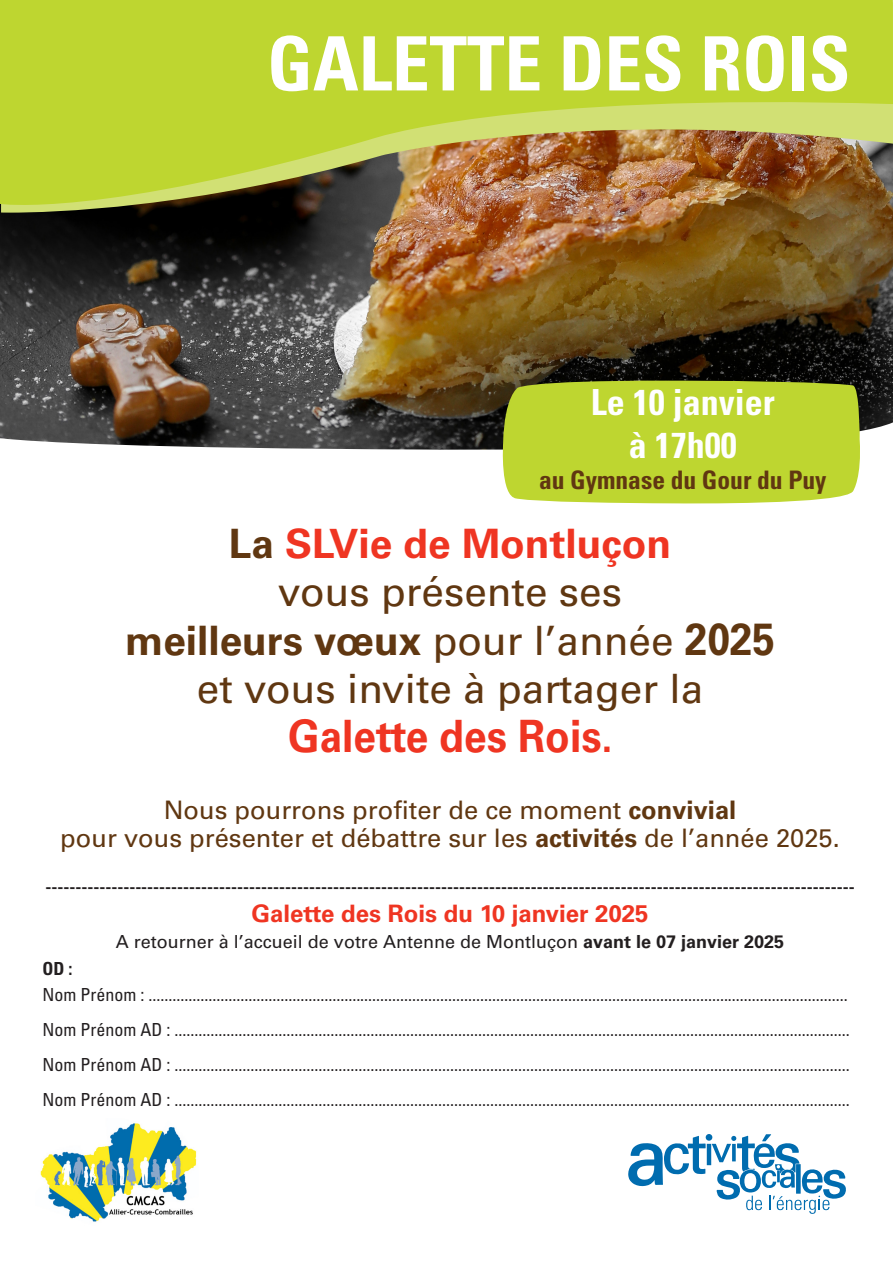
<style>
.page{position:relative;width:893px;height:1263px;background:#fff}
.page>*{position:absolute;margin:0;border:0;box-sizing:border-box;transform-origin:0 0}
.t1{font:700 condensed 75px "Univers LT Std";color:#fff}
.t2{font:700 44.55px "Univers LT Std";color:#ef3522;scale:.91 1}
.t3{font:40.5px/48.6px "Univers LT Std";color:#603711;text-align:center}
.t4{font:700 condensed 36px/43.2px "Univers LT Std";color:#fff;text-align:center}
.t5{font:25.5px/28.5px "Univers LT Std";color:#603711;text-align:center}
.t6{font:700 condensed 25.5px "Univers LT Std";color:#603711}
.t7{font:700 24px "Univers LT Std";color:#ef3522}
.t8{font:condensed 18px/35px "Univers LT Std";color:#231f20;text-align:justify}
.t9{font:700 condensed 18px "Univers LT Std";color:#231f20}
.t10{font:18px "Univers LT Std";color:#231f20}
.s1{font-weight:700}
.s2{font-weight:700;color:#ef3522}
.s3{font-weight:700;font-size:45px}
.s4{font-size:40.5px}
</style>
<div class="page">
<img style="left:0;top:219px;width:893px;height:231px">
<img style="left:0;top:0;width:893px;height:219px">
<svg style="left:500px;top:379px;width:362px;height:125px;fill:#bed630"></svg>
<img style="left:40px;top:1123px;width:157px;height:99px">
<svg style="left:628px;top:1134px;width:218px;height:80px"></svg>
<h1 class="t1" style="left:267px;top:18px;width:585px">GALETTE DES ROIS</h1>
<h3 class="t4" style="left:591px;top:381px;width:185px">Le 10 janvier à 17h00</h3>
<h3 class="t6" style="left:539px;top:464px;width:289px">au Gymnase du Gour du Puy</h3>
<h3 class="t3" style="left:125px;top:519px;width:651px"><span class="s1">La</span> <span class="s2">SLVie de Montluçon<br></span>vous présente ses<br><span class="s1">meilleurs vœux</span> pour l’année <span class="s3">2025 </span>et vous invite à partager la</h3>
<h2 class="t2" style="left:288px;top:710px;width:358px">Galette des Rois<span class="s4">.</span></h2>
<h3 class="t5" style="left:60px;top:796px;width:781px">Nous pourrons profiter de ce moment <span class="s1">convivial<br></span>pour vous présenter et débattre sur les <span class="s1">activités</span> de l’année 2025.</h3>
<p class="t9" style="left:45px;top:876px;width:811px">---------------------------------------------------------------------------------------------------------------------------------------</p>
<h3 class="t7" style="left:251px;top:900px;width:399px">Galette des Rois du 10 janvier 2025</h3>
<p class="t10" style="left:116px;top:931px;width:670px">A retourner à l’accueil de votre Antenne de Montluçon <span class="s1">avant le 07 janvier 2025</span></p>
<p class="t9" style="left:43px;top:957px;width:31px">OD :</p>
<p class="t8" style="left:43px;top:977px;width:809px">Nom Prénom : ...............................................................................................................................................................................<br>Nom Prénom AD : .........................................................................................................................................................................<br>Nom Prénom AD : .........................................................................................................................................................................<br>Nom Prénom AD : .........................................................................................................................................................................</p>
</div>
